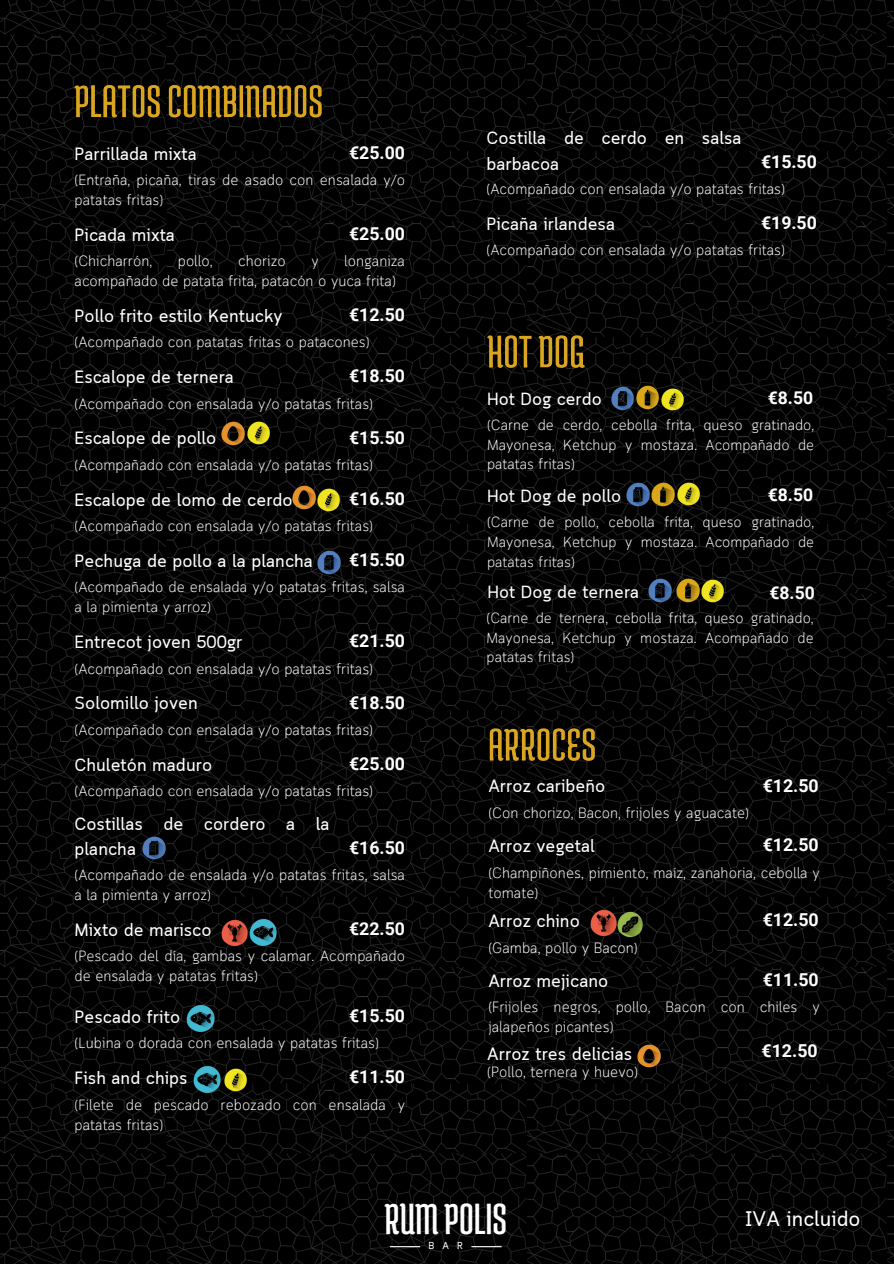
<style>
.page{position:relative;width:894px;height:1264px;background:#fff}
.page>*{position:absolute;margin:0;border:0;box-sizing:border-box;transform-origin:0 0}
.t1{font:46.5px "Medula One";color:#fff}
.t2{font:700 21px "Cloud Loop";color:#fff}
.t3{font:700 17.7px/25.5px "Cloud Loop";color:#fff}
.t4{font:700 17.7px "Roboto";color:#fff}
.t5{font:700 17.55px "Cloud Loop";color:#fff}
.t6{font:700 17.55px "Roboto";color:#fff}
.t7{font:14.85px/20px "Cloud Loop";color:#fff}
.t8{font:14.7px/20px "Cloud Loop";color:#fff}
.t9{font:14.55px/19.6px "Cloud Loop";color:#fff;text-align:justify}
.t10{font:700 10.05px "Cloud Loop";color:#fff}
</style>
<div class="page">
<img style="left:0;top:0;width:893px;height:1263px">
<hr style="left:390px;top:1246px;width:30px;height:1px;background:#fff">
<hr style="left:471px;top:1246px;width:30px;height:1px;background:#fff">
<img style="left:62px;top:72px;width:273px;height:61px">
<img style="left:220px;top:917px;width:58px;height:30px">
<img style="left:186px;top:1003px;width:29px;height:30px">
<img style="left:192px;top:1064px;width:30px;height:30px">
<img style="left:316px;top:549px;width:25px;height:26px">
<img style="left:141px;top:835px;width:25px;height:26px">
<img style="left:223px;top:1067px;width:24px;height:25px">
<img style="left:220px;top:420px;width:50px;height:26px">
<img style="left:292px;top:484px;width:24px;height:26px">
<img style="left:317px;top:487px;width:23px;height:25px">
<img style="left:610px;top:385px;width:49px;height:27px">
<img style="left:625px;top:481px;width:75px;height:26px">
<img style="left:647px;top:577px;width:25px;height:26px">
<img style="left:675px;top:577px;width:49px;height:26px">
<img style="left:660px;top:387px;width:24px;height:25px">
<img style="left:474px;top:322px;width:124px;height:61px">
<img style="left:589px;top:908px;width:28px;height:29px">
<img style="left:476px;top:715px;width:133px;height:61px">
<img style="left:636px;top:1043px;width:25px;height:25px">
<img style="left:616px;top:910px;width:27px;height:28px">
<h5 class="t3" style="left:75px;top:142px;width:124px">Parrillada mixta</h5>
<h4 class="t4" style="left:349px;top:142px;width:57px">€25.00</h4>
<h4 class="t8" style="left:75px;top:171px;width:332px">(Entraña, picaña, tiras de asado con ensalada y/o patatas fritas)</h4>
<h5 class="t3" style="left:75px;top:223px;width:102px">Picada mixta</h5>
<h4 class="t4" style="left:349px;top:223px;width:57px">€25.00</h4>
<h4 class="t8" style="left:75px;top:252px;width:79px">(Chicharrón,</h4>
<h4 class="t8" style="left:178px;top:252px;width:36px">pollo,</h4>
<h4 class="t8" style="left:238px;top:252px;width:49px">chorizo</h4>
<h4 class="t8" style="left:311px;top:252px;width:9px">y</h4>
<h4 class="t8" style="left:75px;top:252px;width:332px;text-indent:270px">longaniza acompañado de patata frita, patacón o yuca frita)</h4>
<h5 class="t3" style="left:75px;top:304px;width:209px">Pollo frito estilo Kentucky</h5>
<h4 class="t4" style="left:349px;top:305px;width:57px">€12.50</h4>
<h4 class="t8" style="left:75px;top:333px;width:296px">(Acompañado con patatas fritas o patacones)</h4>
<h5 class="t3" style="left:75px;top:366px;width:161px">Escalope de ternera</h5>
<h4 class="t4" style="left:349px;top:366px;width:57px">€18.50</h4>
<h4 class="t8" style="left:75px;top:394px;width:300px">(Acompañado con ensalada y/o patatas fritas)</h4>
<h4 class="t3" style="left:75px;top:427px;width:143px">Escalope de pollo</h4>
<p class="t4" style="left:349px;top:427px;width:57px">€15.50</p>
<h4 class="t8" style="left:75px;top:456px;width:300px">(Acompañado con ensalada y/o patatas fritas)</h4>
<p class="t3" style="left:75px;top:488px;width:220px">Escalope de lomo de cerdo</p>
<h5 class="t4" style="left:349px;top:488px;width:57px">€16.50</h5>
<h4 class="t8" style="left:75px;top:517px;width:300px">(Acompañado con ensalada y/o patatas fritas)</h4>
<p class="t3" style="left:75px;top:549px;width:240px">Pechuga de pollo a la plancha</p>
<p class="t4" style="left:349px;top:549px;width:57px">€15.50</p>
<h4 class="t8" style="left:75px;top:578px;width:332px">(Acompañado de ensalada y/o patatas fritas, salsa a la pimienta y arroz)</h4>
<h5 class="t3" style="left:75px;top:631px;width:169px">Entrecot joven 500gr</h5>
<h4 class="t4" style="left:349px;top:631px;width:57px">€21.50</h4>
<p class="t8" style="left:75px;top:659px;width:300px">(Acompañado con ensalada y/o patatas fritas)</p>
<p class="t3" style="left:75px;top:692px;width:125px">Solomillo joven</p>
<p class="t4" style="left:349px;top:692px;width:57px">€18.50</p>
<h4 class="t8" style="left:75px;top:721px;width:300px">(Acompañado con ensalada y/o patatas fritas)</h4>
<h5 class="t3" style="left:75px;top:753px;width:139px">Chuletón maduro</h5>
<h4 class="t4" style="left:349px;top:753px;width:57px">€25.00</h4>
<p class="t8" style="left:75px;top:782px;width:300px">(Acompañado con ensalada y/o patatas fritas)</p>
<h5 class="t3" style="left:75px;top:812px;width:256px">Costillas de cordero a la plancha</h5>
<p class="t8" style="left:75px;top:865px;width:332px">(Acompañado de ensalada y/o patatas fritas, salsa a la pimienta y arroz)</p>
<h4 class="t4" style="left:349px;top:837px;width:57px">€16.50</h4>
<h4 class="t3" style="left:75px;top:918px;width:138px">Mixto de marisco</h4>
<h4 class="t4" style="left:349px;top:918px;width:57px">€22.50</h4>
<h5 class="t8" style="left:75px;top:947px;width:332px">(Pescado del día, gambas y calamar. Acompañado de ensalada y patatas fritas)</h5>
<h4 class="t3" style="left:75px;top:1005px;width:107px">Pescado frito</h4>
<h4 class="t4" style="left:349px;top:1005px;width:57px">€15.50</h4>
<h5 class="t8" style="left:75px;top:1034px;width:306px">(Lubina o dorada con ensalada y patatas fritas)</h5>
<h4 class="t3" style="left:75px;top:1066px;width:115px">Fish and chips</h4>
<h4 class="t4" style="left:349px;top:1066px;width:57px">€11.50</h4>
<h5 class="t8" style="left:75px;top:1095px;width:332px">(Filete de pescado rebozado con ensalada y patatas fritas)</h5>
<h4 class="t3" style="left:486px;top:127px;width:256px">Costilla de cerdo en salsa barbacoa</h4>
<h5 class="t8" style="left:486px;top:180px;width:300px">(Acompañado con ensalada y/o patatas fritas)</h5>
<h4 class="t3" style="left:486px;top:212px;width:130px">Picaña irlandesa</h4>
<p class="t4" style="left:760px;top:212px;width:57px">€19.50</p>
<h4 class="t8" style="left:486px;top:241px;width:300px">(Acompañado con ensalada y/o patatas fritas)</h4>
<h4 class="t4" style="left:760px;top:151px;width:57px">€15.50</h4>
<p class="t5" style="left:487px;top:388px;width:116px">Hot Dog cerdo</p>
<h5 class="t6" style="left:767px;top:387px;width:47px">€8.50</h5>
<h4 class="t9" style="left:487px;top:416px;width:328px">(Carne de cerdo, cebolla frita, queso gratinado, Mayonesa, Ketchup y mostaza. Acompañado de patatas fritas)</h4>
<h5 class="t5" style="left:487px;top:486px;width:136px">Hot Dog de pollo</h5>
<h4 class="t6" style="left:767px;top:485px;width:47px">€8.50</h4>
<h4 class="t9" style="left:487px;top:513px;width:328px">(Carne de pollo, cebolla frita, queso gratinado, Mayonesa, Ketchup y mostaza. Acompañado de patatas fritas)</h4>
<h5 class="t5" style="left:487px;top:581px;width:153px">Hot Dog de ternera</h5>
<h4 class="t6" style="left:769px;top:582px;width:47px">€8.50</h4>
<p class="t9" style="left:486px;top:609px;width:328px">(Carne de ternera, cebolla frita, queso gratinado, Mayonesa, Ketchup y mostaza. Acompañado de patatas fritas)</p>
<h5 class="t3" style="left:488px;top:775px;width:118px">Arroz caribeño</h5>
<h4 class="t4" style="left:762px;top:775px;width:58px">€12.50</h4>
<p class="t7" style="left:488px;top:804px;width:262px">(Con chorizo, Bacon, frijoles y aguacate)</p>
<p class="t3" style="left:488px;top:834px;width:108px">Arroz vegetal</p>
<p class="t4" style="left:762px;top:834px;width:58px">€12.50</p>
<h4 class="t7" style="left:488px;top:863px;width:333px">(Champiñones, pimiento, maíz, zanahoria, cebolla y tomate)</h4>
<h4 class="t4" style="left:762px;top:910px;width:58px">€12.50</h4>
<h5 class="t7" style="left:488px;top:938px;width:151px">(Gamba, pollo y Bacon)</h5>
<p class="t3" style="left:488px;top:969px;width:121px">Arroz mejicano</p>
<p class="t4" style="left:762px;top:969px;width:58px">€11.50</p>
<p class="t7" style="left:488px;top:998px;width:333px">(Frijoles negros, pollo, Bacon con chiles y jalapeños picantes)</p>
<h4 class="t4" style="left:761px;top:1040px;width:58px">€12.50</h4>
<p class="t3" style="left:488px;top:910px;width:93px">Arroz chino</p>
<p class="t3" style="left:487px;top:1042px;width:146px">Arroz tres delicias</p>
<h4 class="t7" style="left:487px;top:1063px;width:152px">(Pollo, ternera y huevo)</h4>
<h4 class="t1" style="left:384px;top:1194px;width:124px">RUMPOLIS</h4>
<h4 class="t10" style="left:428px;top:1239px;width:36px">BAR</h4>
<h5 class="t2" style="left:745px;top:1206px;width:117px">IVA incluido</h5>
</div>
